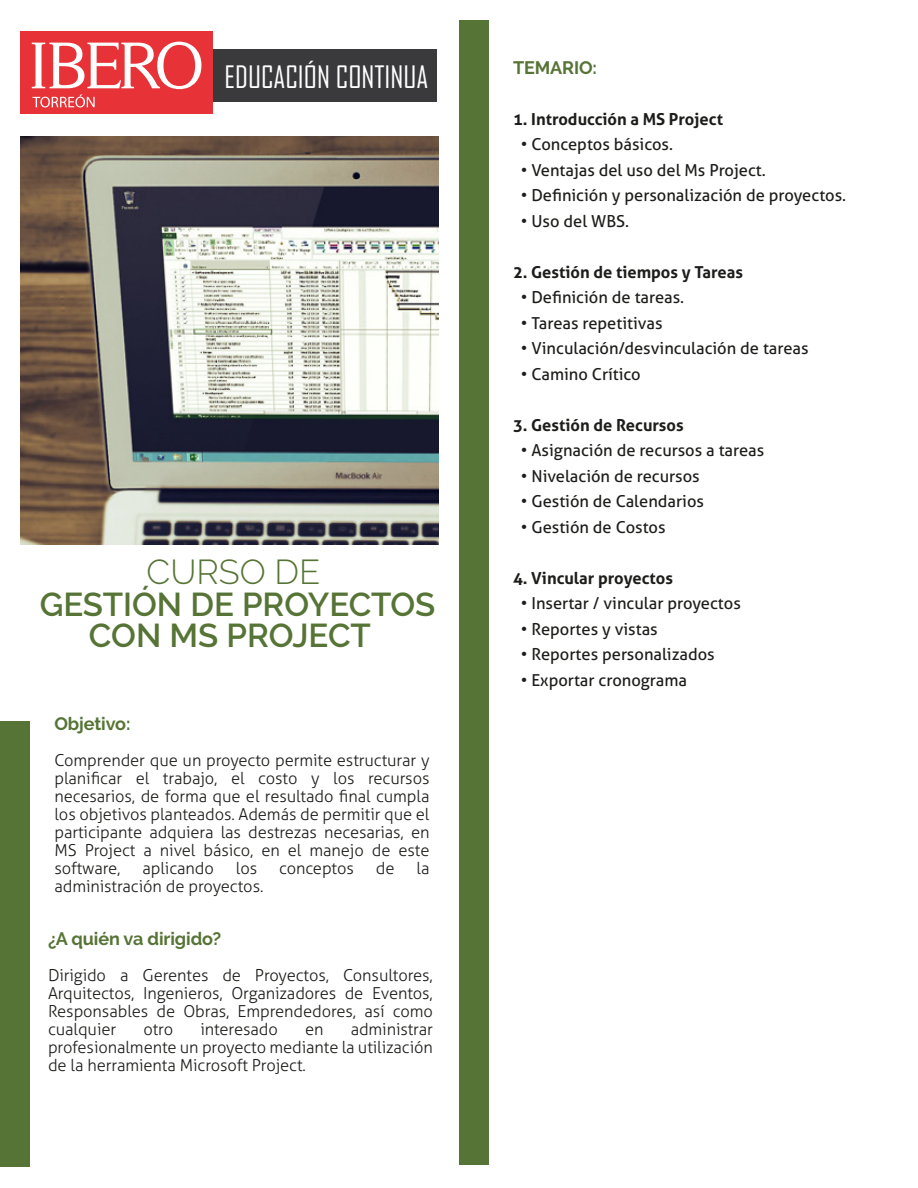
<style>
.page{position:relative;width:918px;height:1188px;background:#fff}
.page>*{position:absolute;margin:0;border:0;box-sizing:border-box;transform-origin:0 0}
.t1{font:300 34.5px "Raleway";color:#567435}
.t2{font:600 33px/31.5px "Raleway";color:#567435;text-align:center}
.t3{font:29.55px "Agency FB";color:#fff}
.t4{font:700 18px "Raleway";letter-spacing:-.005em;color:#567435}
.t5{font:300 16.5px/18px "Aller";letter-spacing:-.005em;color:#1d1d1b;text-align:justify}
.t6{font:16.5px "Aller";color:#1d1d1b}
.t7{font:700 16.5px "Aller";color:#1d1d1b}
</style>
<div class="page">
<div style="left:459px;top:21px;width:30px;height:1144px;background:#567435"></div>
<div style="left:0;top:721px;width:29px;height:445px;background:#567435"></div>
<img style="left:20px;top:137px;width:418px;height:408px">
<div style="left:211px;top:50px;width:226px;height:52px;background:#3a3a3c"></div>
<div style="left:20px;top:32px;width:193px;height:82px;background:#e73237"></div>
<svg style="left:32px;top:42px;width:169px;height:65px"></svg>
<h3 class="t3" style="left:225px;top:59px;width:205px">EDUCACIÓN CONTINUA</h3>
<h1 class="t1" style="left:147px;top:552px;width:175px">CURSO DE</h1>
<h2 class="t2" style="left:40px;top:588px;width:397px">GESTIÓN DE PROYECTOS<br>CON MS PROJECT</h2>
<p class="t4" style="left:54px;top:714px;width:77px">Objetivo:</p>
<p class="t5" style="left:54px;top:751px;width:377px">Comprender que un proyecto permite estructurar y planificar el trabajo, el costo y los recursos necesarios, de forma que el resultado final cumpla los objetivos planteados. Además de permitir que el participante adquiera las destrezas necesarias, en MS Project a nivel básico, en el manejo de este software,</p>
<p class="t5" style="left:143px;top:859px;width:73px">aplicando</p>
<p class="t5" style="left:236px;top:859px;width:23px">los</p>
<p class="t5" style="left:279px;top:859px;width:76px">conceptos</p>
<p class="t5" style="left:376px;top:859px;width:20px">de</p>
<p class="t5" style="left:417px;top:859px;width:14px">la</p>
<p class="t5" style="left:54px;top:877px;width:210px">administración de proyectos.</p>
<p class="t4" style="left:48px;top:928px;width:175px">¿A quién va dirigido?</p>
<p class="t5" style="left:48px;top:966px;width:386px">Dirigido a Gerentes de Proyectos, Consultores, Arquitectos, Ingenieros, Organizadores de Eventos, Responsables de Obras, Emprendedores, así como cualquier</p>
<p class="t5" style="left:48px;top:1020px;width:386px;text-indent:303px">administrar profesionalmente un proyecto mediante la utilización de la herramienta Microsoft Project.</p>
<p class="t5" style="left:143px;top:1020px;width:31px">otro</p>
<p class="t5" style="left:200px;top:1020px;width:79px">interesado</p>
<p class="t5" style="left:305px;top:1020px;width:20px">en</p>
<p class="t4" style="left:513px;top:57px;width:86px">TEMARIO:</p>
<p class="t7" style="left:513px;top:109px;width:212px">1. Introducción a MS Project</p>
<p class="t6" style="left:521px;top:135px;width:154px">• Conceptos básicos.</p>
<p class="t6" style="left:521px;top:160px;width:247px">• Ventajas del uso del Ms Project.</p>
<p class="t6" style="left:521px;top:186px;width:327px">• Definición y personalización de proyectos.</p>
<p class="t6" style="left:521px;top:211px;width:110px">• Uso del WBS.</p>
<p class="t7" style="left:513px;top:262px;width:232px">2. Gestión de tiempos y Tareas</p>
<p class="t6" style="left:521px;top:287px;width:165px">• Definición de tareas.</p>
<p class="t6" style="left:521px;top:313px;width:143px">• Tareas repetitivas</p>
<p class="t6" style="left:521px;top:338px;width:289px">• Vinculación/desvinculación de tareas</p>
<p class="t6" style="left:521px;top:364px;width:121px">• Camino Crítico</p>
<p class="t7" style="left:513px;top:415px;width:172px">3. Gestión de Recursos</p>
<p class="t6" style="left:521px;top:440px;width:245px">• Asignación de recursos a tareas</p>
<p class="t6" style="left:521px;top:466px;width:180px">• Nivelación de recursos</p>
<p class="t6" style="left:521px;top:491px;width:185px">• Gestión de Calendarios</p>
<p class="t6" style="left:521px;top:517px;width:146px">• Gestión de Costos</p>
<p class="t7" style="left:513px;top:568px;width:162px">4. Vincular proyectos</p>
<p class="t6" style="left:521px;top:593px;width:222px">• Insertar / vincular proyectos</p>
<p class="t6" style="left:521px;top:619px;width:138px">• Reportes y vistas</p>
<p class="t6" style="left:521px;top:644px;width:195px">• Reportes personalizados</p>
<p class="t6" style="left:521px;top:670px;width:168px">• Exportar cronograma</p>
</div>
